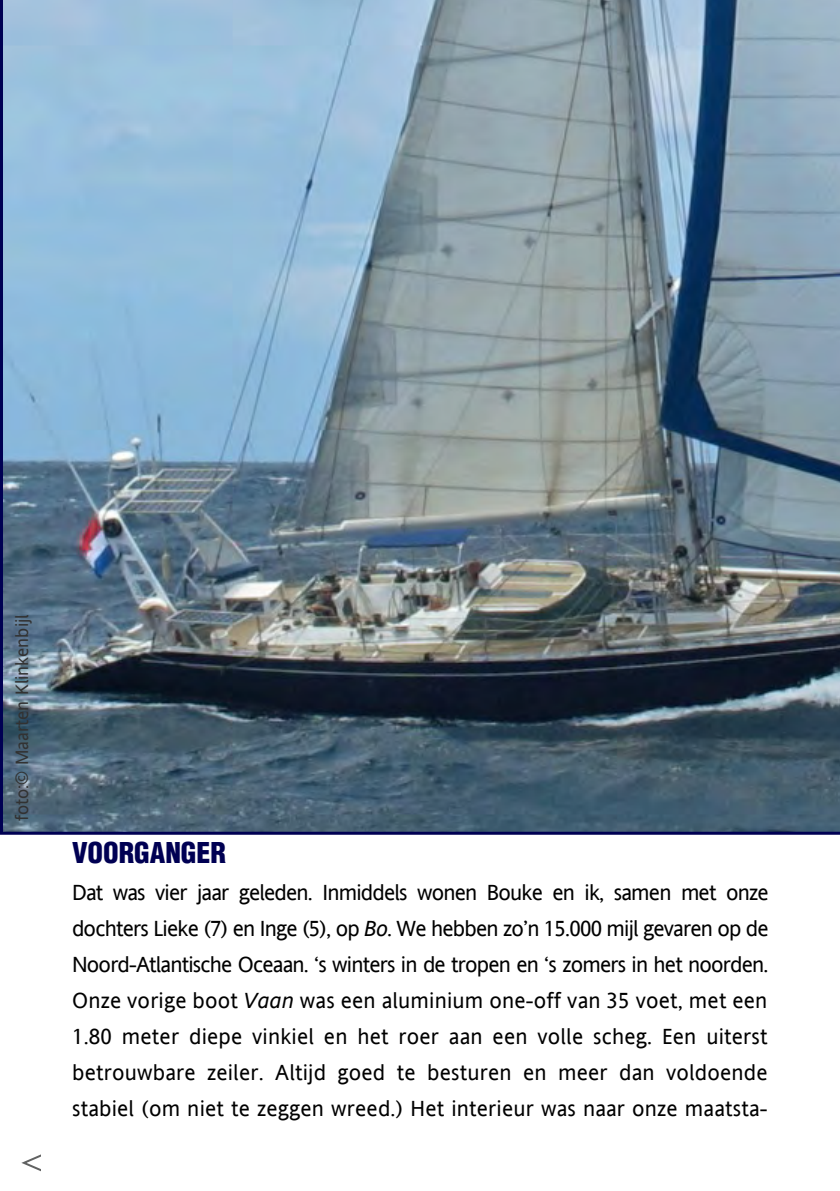
<style>
.page{position:relative;width:840px;height:1191px;background:#fff}
.page>*{position:absolute;margin:0;border:0;box-sizing:border-box;transform-origin:0 0}
.t1{font:900 condensed 28px "Helvetica LT Std";color:#000053}
.t2{font:22px/36.2px "Andale Sans";letter-spacing:.01em;color:#000;text-align:justify}
.t3{font:18px "Andale Sans";color:#323232}
.s1{font-style:italic}
</style>
<div class="page">
<svg style="left:21px;top:1155px;width:19px;height:16px"></svg>
<img style="left:0;top:0;width:839px;height:834px">
<p class="t3" style="left:15px;top:821px;width:208px;rotate:-90deg">foto:© Maarten Klinkenbijl</p>
<p class="t1" style="left:72px;top:842px;width:155px">VOORGANGER</p>
<p class="t2" style="left:72px;top:875px;width:697px">Dat was vier jaar geleden. Inmiddels wonen Bouke en ik, samen met onze dochters Lieke (7) en Inge (5), op <span class="s1">Bo</span>. We hebben zo’n 15.000 mijl gevaren op de Noord-Atlantische Oceaan. ‘s winters in de tropen en ‘s zomers in het noorden.<br>Onze vorige boot <span class="s1">Vaan</span> was een aluminium one-off van 35 voet, met een 1.80 meter diepe vinkiel en het roer aan een volle scheg. Een uiterst betrouwbare zeiler. Altijd goed te besturen en meer dan voldoende stabiel (om niet te zeggen wreed.) Het interieur was naar onze maatsta-</p>
</div>
